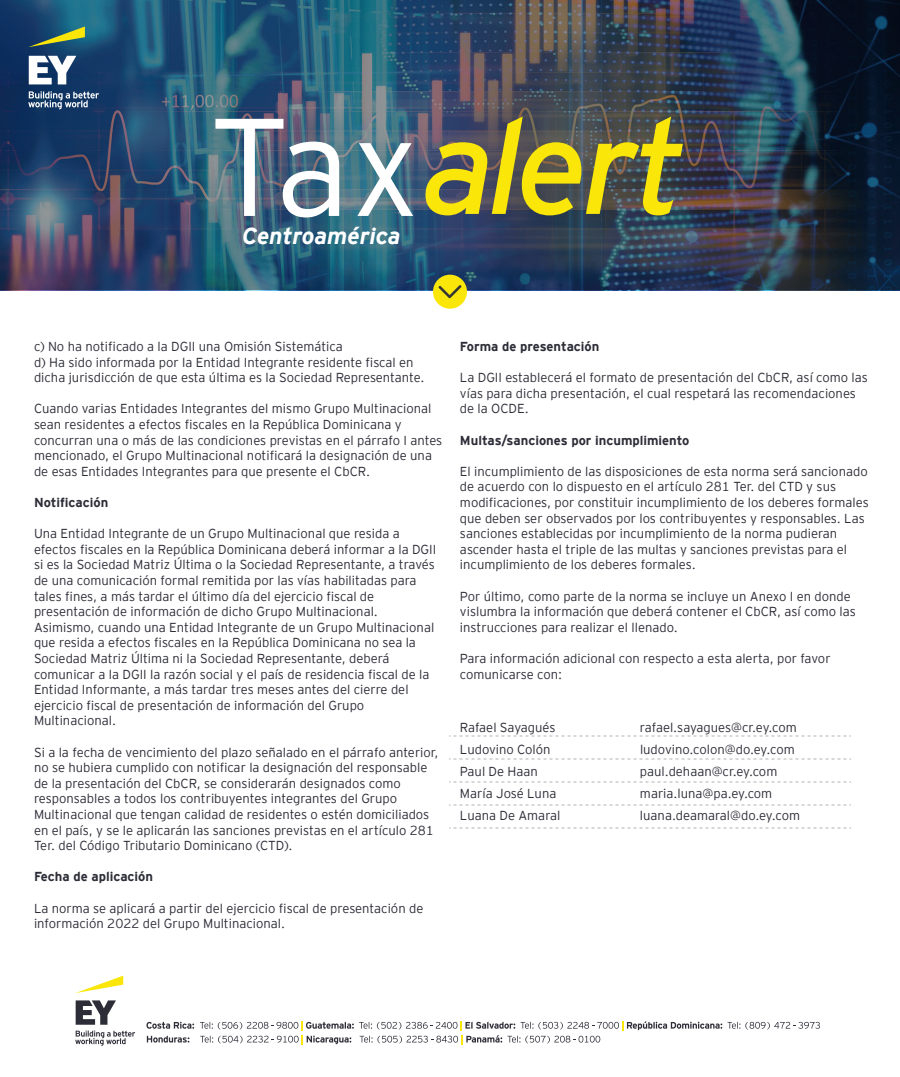
<style>
.page{position:relative;width:900px;height:1077px;background:#fff}
.page>*{position:absolute;margin:0;border:0;box-sizing:border-box;transform-origin:0 0}
.t1{font:italic 700 23px "EY Interstate";color:#fff}
.t2{font:300 13px/15.6px "EY Interstate";color:#2d2d38}
.t3{font:700 13px "EY Interstate";color:#2d2d38}
</style>
<div class="page">
<svg style="left:76px;top:976px;width:47px;height:17px"></svg>
<svg style="left:75px;top:1000px;width:60px;height:46px"></svg>
<svg style="left:146px;top:1022px;width:48px;height:7px"></svg>
<svg style="left:147px;top:1036px;width:42px;height:7px"></svg>
<svg style="left:200px;top:1021px;width:620px;height:23px"></svg>
<img style="left:0;top:0;width:900px;height:290px">
<svg style="left:425px;top:117px;width:258px;height:98px;background:#8a853d"></svg>
<svg style="left:215px;top:119px;width:124px;height:98px"></svg>
<svg style="left:357px;top:143px;width:56px;height:73px"></svg>
<svg style="left:28px;top:26px;width:57px;height:21px"></svg>
<svg style="left:28px;top:56px;width:71px;height:53px"></svg>
<div style="left:433px;top:275px;width:34px;height:34px;background:#fae709;border-radius:50%"></div>
<svg style="left:438px;top:285px;width:24px;height:13px"></svg>
<svg style="left:449px;top:736px;width:402px;height:1px"></svg>
<svg style="left:449px;top:759px;width:402px;height:1px"></svg>
<svg style="left:449px;top:782px;width:402px;height:1px"></svg>
<svg style="left:449px;top:805px;width:402px;height:1px"></svg>
<svg style="left:449px;top:828px;width:402px;height:1px"></svg>
<h1 class="t1" style="left:242px;top:219px;width:160px">Centroamérica</h1>
<p class="t2" style="left:34px;top:338px;width:392px">c) No ha notificado a la DGII una Omisión Sistemática<br>d) Ha sido informada por la Entidad Integrante residente fiscal en dicha jurisdicción de que esta última es la Sociedad Representante.</p>
<p class="t2" style="left:34px;top:400px;width:410px">Cuando varias Entidades Integrantes del mismo Grupo Multinacional sean residentes a efectos fiscales en la República Dominicana y concurran una o más de las condiciones previstas en el párrafo I antes mencionado, el Grupo Multinacional notificará la designación de una de esas Entidades Integrantes para que presente el CbCR.</p>
<p class="t3" style="left:34px;top:493px;width:76px">Notificación</p>
<p class="t2" style="left:34px;top:525px;width:404px">Una Entidad Integrante de un Grupo Multinacional que resida a efectos fiscales en la República Dominicana deberá informar a la DGII si es la Sociedad Matriz Última o la Sociedad Representante, a través de una comunicación formal remitida por las vías habilitadas para tales fines, a más tardar el último día del ejercicio fiscal de presentación de información de dicho Grupo Multinacional.<br>Asimismo, cuando una Entidad Integrante de un Grupo Multinacional que resida a efectos fiscales en la República Dominicana no sea la Sociedad Matriz Última ni la Sociedad Representante, deberá comunicar a la DGII la razón social y el país de residencia fiscal de la Entidad Informante, a más tardar tres meses antes del cierre del ejercicio fiscal de presentación de información del Grupo Multinacional.</p>
<p class="t2" style="left:34px;top:743px;width:406px">Si a la fecha de vencimiento del plazo señalado en el párrafo anterior, no se hubiera cumplido con notificar la designación del responsable de la presentación del CbCR, se considerarán designados como responsables a todos los contribuyentes integrantes del Grupo Multinacional que tengan calidad de residentes o estén domiciliados en el país, y se le aplicarán las sanciones previstas en el artículo 281<br>Ter. del Código Tributario Dominicano (CTD).</p>
<p class="t3" style="left:34px;top:867px;width:121px">Fecha de aplicación</p>
<p class="t2" style="left:34px;top:899px;width:391px">La norma se aplicará a partir del ejercicio fiscal de presentación de información 2022 del Grupo Multinacional.</p>
<p class="t3" style="left:460px;top:337px;width:141px">Forma de presentación</p>
<p class="t2" style="left:460px;top:369px;width:409px">La DGII establecerá el formato de presentación del CbCR, así como las vías para dicha presentación, el cual respetará las recomendaciones de la OCDE.</p>
<p class="t3" style="left:460px;top:431px;width:231px">Multas/sanciones por incumplimiento</p>
<p class="t2" style="left:460px;top:463px;width:410px">El incumplimiento de las disposiciones de esta norma será sancionado de acuerdo con lo dispuesto en el artículo 281 Ter. del CTD y sus modificaciones, por constituir incumplimiento de los deberes formales que deben ser observados por los contribuyentes y responsables. Las sanciones establecidas por incumplimiento de la norma pudieran ascender hasta el triple de las multas y sanciones previstas para el incumplimiento de los deberes formales.</p>
<p class="t2" style="left:460px;top:587px;width:397px">Por último, como parte de la norma se incluye un Anexo I en donde vislumbra la información que deberá contener el CbCR, así como las instrucciones para realizar el llenado.</p>
<p class="t2" style="left:460px;top:650px;width:372px">Para información adicional con respecto a esta alerta, por favor comunicarse con:</p>
<p class="t2" style="left:460px;top:719px;width:97px">Rafael Sayagués</p>
<p class="t2" style="left:640px;top:719px;width:158px">rafael.sayagues@cr.ey.com</p>
<p class="t2" style="left:460px;top:741px;width:92px">Ludovino Colón</p>
<p class="t2" style="left:640px;top:741px;width:156px">ludovino.colon@do.ey.com</p>
<p class="t2" style="left:460px;top:763px;width:79px">Paul De Haan</p>
<p class="t2" style="left:640px;top:763px;width:139px">paul.dehaan@cr.ey.com</p>
<p class="t2" style="left:460px;top:785px;width:98px">María José Luna</p>
<p class="t2" style="left:640px;top:785px;width:134px">maria.luna@pa.ey.com</p>
<p class="t2" style="left:460px;top:807px;width:102px">Luana De Amaral</p>
<p class="t2" style="left:640px;top:807px;width:162px">luana.deamaral@do.ey.com</p>
</div>
